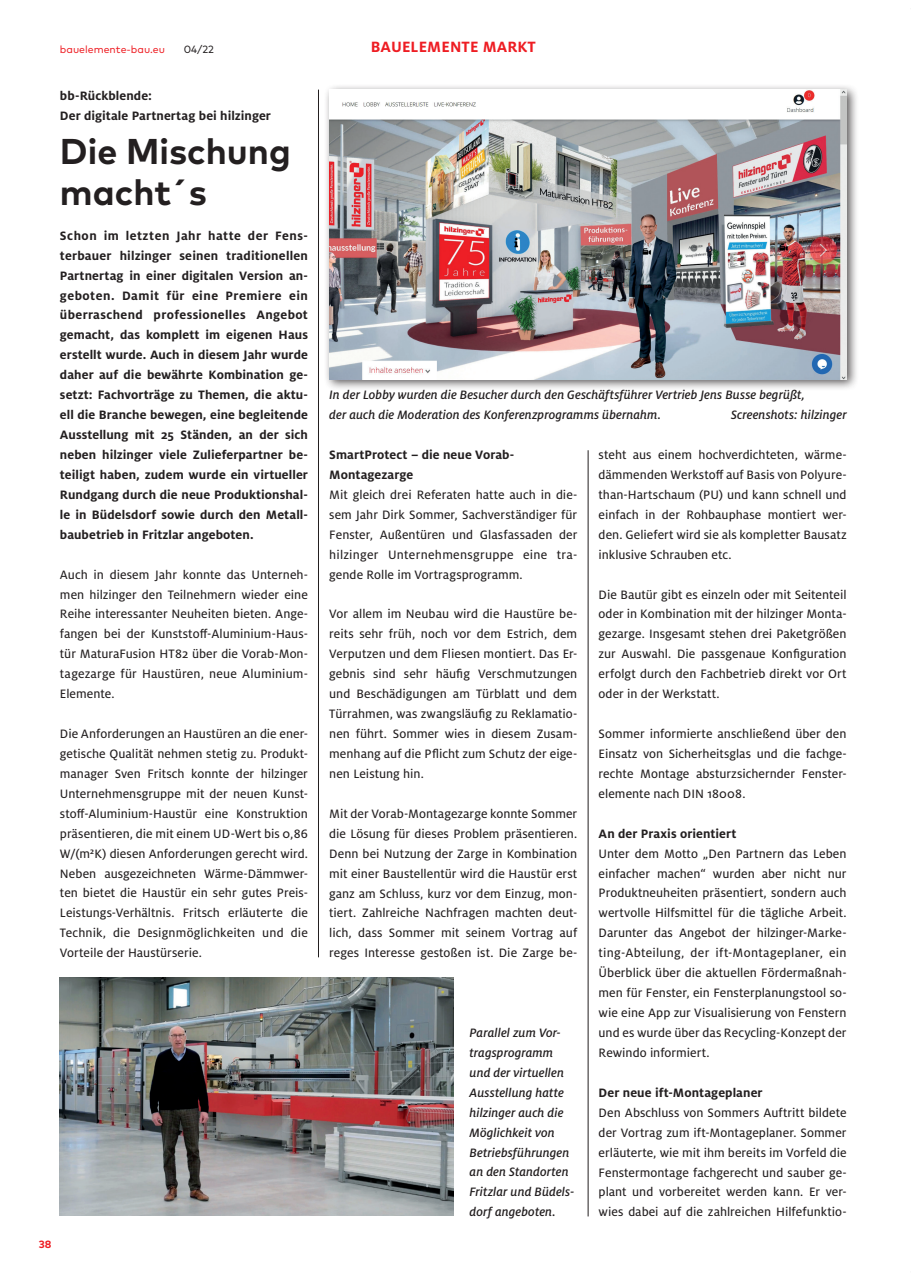
<style>
.page{position:relative;width:911px;height:1280px;background:#fff}
.page>*{position:absolute;margin:0;border:0;box-sizing:border-box;transform-origin:0 0}
.t1{font:700 35.85px/40.7px "Mark Pro";color:#231f20}
.t2{font:700 16.5px "Milo Pro";letter-spacing:.01em;color:#ee1d23}
.t3{font:13.5px/20px "Milo Pro Text";letter-spacing:.005em;color:#231f20;text-align:justify}
.t4{font:700 13.5px/20px "Milo Pro";letter-spacing:.01em;color:#231f20}
.t5{font:italic 500 13.5px/20px "Milo Pro";letter-spacing:.005em;color:#231f20}
.t6{font:10.5px "Mark Pro";color:#ee1d23}
.t7{font:10.5px "Mark Pro";color:#231f20}
.t8{font:700 10.5px "Mark Pro";color:#ee1d23}
</style>
<div class="page">
<hr style="left:318px;top:90px;width:1px;height:867px;background:#231f20">
<hr style="left:588px;top:450px;width:1px;height:766px;background:#231f20">
<div style="left:323px;top:84px;width:536px;height:307px;background:#231f20;opacity:.75"></div>
<img style="left:329px;top:90px;width:518px;height:289px">
<img style="left:60px;top:977px;width:393px;height:238px">
<p class="t6" style="left:60px;top:42px;width:107px">bauelemente-bau.eu</p>
<p class="t7" style="left:184px;top:42px;width:32px">04/22</p>
<p class="t2" style="left:371px;top:37px;width:167px">BAUELEMENTE MARKT</p>
<p class="t4" style="left:60px;top:86px;width:213px">bb-Rückblende:<br>Der digitale Partnertag bei hilzinger</p>
<h1 class="t1" style="left:60px;top:128px;width:232px">Die Mischung macht´s</h1>
<p class="t4" style="left:60px;top:225px;width:250px;text-align:justify">Schon im letzten Jahr hatte der Fens&shy;terbauer hilzinger seinen traditionellen Partnertag in einer digitalen Version an&shy;geboten. Damit für eine Premiere ein überraschend professionelles Angebot gemacht, das komplett im eigenen Haus erstellt wurde. Auch in diesem Jahr wurde daher auf die bewährte Kombination ge&shy;setzt: Fachvorträge zu Themen, die aktu&shy;ell die Branche bewegen, eine begleitende Ausstellung mit 25 Ständen, an der sich neben hilzinger viele Zulieferpartner be&shy;teiligt haben, zudem wurde ein virtueller Rundgang durch die neue Produktionshal&shy;le in Büdelsdorf sowie durch den Metall&shy;baubetrieb in Fritzlar angeboten.</p>
<p class="t3" style="left:60px;top:564px;width:250px">Auch in diesem Jahr konnte das Unterneh&shy;men hilzinger den Teilnehmern wieder eine Reihe interessanter Neuheiten bieten. Ange&shy;fangen bei der Kunststoff-Aluminium-Haus&shy;tür MaturaFusion HT82 über die Vorab-Mon&shy;tagezarge für Haustüren, neue Aluminium-Elemente.</p>
<p class="t3" style="left:60px;top:724px;width:250px">Die Anforderungen an Haustüren an die ener&shy;getische Qualität nehmen stetig zu. Produkt&shy;manager Sven Fritsch konnte der hilzinger Unternehmensgruppe mit der neuen Kunst&shy;stoff-Aluminium-Haustür eine Konstruktion präsentieren, die mit einem UD-Wert bis 0,86<br>W/(m²K) diesen Anforderungen gerecht wird.<br>Neben ausgezeichneten Wärme-Dämmwer&shy;ten bietet die Haustür ein sehr gutes Preis-Leistungs-Verhältnis. Fritsch erläuterte die Technik, die Designmöglichkeiten und die Vorteile der Haustürserie.</p>
<p class="t8" style="left:39px;top:1236px;width:14px">38</p>
<p class="t5" style="left:329px;top:385px;width:477px">In der Lobby wurden die Besucher durch den Geschäftsführer Vertrieb Jens Busse begrüßt, der auch die Moderation des Konferenzprogramms übernahm.</p>
<p class="t5" style="left:731px;top:405px;width:117px">Screenshots: hilzinger</p>
<p class="t4" style="left:329px;top:445px;width:187px">SmartProtect – die neue Vorab-<br>Montagezarge</p>
<p class="t3" style="left:329px;top:485px;width:250px">Mit gleich drei Referaten hatte auch in die&shy;sem Jahr Dirk Sommer, Sachverständiger für Fenster, Außentüren und Glasfassaden der hilzinger Unternehmensgruppe eine tra&shy;gende Rolle im Vortragsprogramm.</p>
<p class="t3" style="left:329px;top:604px;width:250px">Vor allem im Neubau wird die Haustüre be&shy;reits sehr früh, noch vor dem Estrich, dem Verputzen und dem Fliesen montiert. Das Er&shy;gebnis sind sehr häufig Verschmutzungen und Beschädigungen am Türblatt und dem Türrahmen, was zwangsläufig zu Reklamatio&shy;nen führt. Sommer wies in diesem Zusam&shy;menhang auf die Pflicht zum Schutz der eige&shy;nen Leistung hin.</p>
<p class="t3" style="left:329px;top:803px;width:250px">Mit der Vorab-Montagezarge konnte Sommer die Lösung für dieses Problem präsentieren.<br>Denn bei Nutzung der Zarge in Kombination mit einer Baustellentür wird die Haustür erst ganz am Schluss, kurz vor dem Einzug, mon&shy;tiert. Zahlreiche Nachfragen machten deut&shy;lich, dass Sommer mit seinem Vortrag auf reges Interesse gestoßen ist. Die Zarge be-</p>
<p class="t5" style="left:470px;top:1023px;width:106px">Parallel zum Vor&shy;tragsprogramm und der virtuellen<br>Ausstellung hatte hilzinger auch die<br>Möglichkeit von<br>Betriebsführungen an den Standorten<br>Fritzlar und Büdels&shy;dorf angeboten.</p>
<p class="t3" style="left:599px;top:445px;width:250px">steht aus einem hochverdichteten, wärme&shy;dämmenden Werkstoff auf Basis von Polyure&shy;than-Hartschaum (PU) und kann schnell und einfach in der Rohbauphase montiert wer&shy;den. Geliefert wird sie als kompletter Bausatz inklusive Schrauben etc.</p>
<p class="t3" style="left:599px;top:584px;width:250px">Die Bautür gibt es einzeln oder mit Seitenteil oder in Kombination mit der hilzinger Monta&shy;gezarge. Insgesamt stehen drei Paketgrößen zur Auswahl. Die passgenaue Konfiguration erfolgt durch den Fachbetrieb direkt vor Ort oder in der Werkstatt.</p>
<p class="t3" style="left:599px;top:724px;width:250px">Sommer informierte anschließend über den Einsatz von Sicherheitsglas und die fachge&shy;rechte Montage absturzsichernder Fenster&shy;elemente nach DIN 18008.</p>
<p class="t4" style="left:599px;top:823px;width:139px">An der Praxis orientiert</p>
<p class="t3" style="left:599px;top:843px;width:250px">Unter dem Motto „Den Partnern das Leben einfacher machen“ wurden aber nicht nur Produktneuheiten präsentiert, sondern auch wertvolle Hilfsmittel für die tägliche Arbeit.<br>Darunter das Angebot der hilzinger-Marke&shy;ting-Abteilung, der ift-Montageplaner, ein Überblick über die aktuellen Fördermaßnah&shy;men für Fenster, ein Fensterplanungstool so&shy;wie eine App zur Visualisierung von Fenstern und es wurde über das Recycling-Konzept der Rewindo informiert.</p>
<p class="t4" style="left:599px;top:1082px;width:166px">Der neue ift-Montageplaner</p>
<p class="t3" style="left:599px;top:1102px;width:250px">Den Abschluss von Sommers Auftritt bildete der Vortrag zum ift-Montageplaner. Sommer erläuterte, wie mit ihm bereits im Vorfeld die Fenstermontage fachgerecht und sauber ge&shy;plant und vorbereitet werden kann. Er ver&shy;wies dabei auf die zahlreichen Hilfefunktio-</p>
</div>
